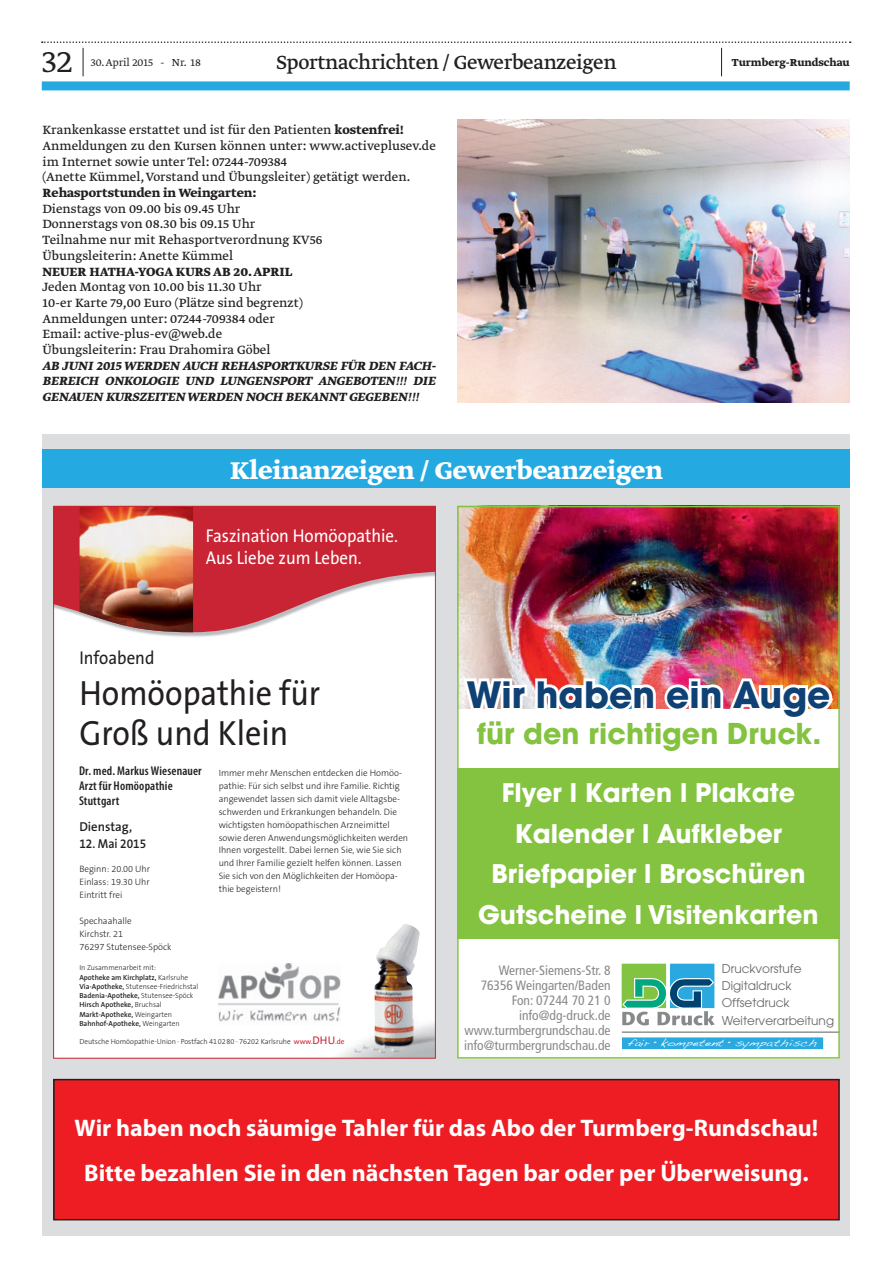
<style>
.page{position:relative;width:893px;height:1263px;background:#fff}
.page>*{position:absolute;margin:0;border:0;box-sizing:border-box;transform-origin:0 0}
.t1{font:700 36px "Avant Garde";color:#104175}
.t2{font:300 36px "Greta Text Std";color:#231f20}
.t3{font:35.25px/40.8px "The Sans B5 Plain";color:#231f20;scale:.91 1}
.t4{font:700 28.65px "Greta Text Std";color:#fff}
.t5{font:700 28.5px "Avant Garde";color:#83c340}
.t6{font:700 25.5px/40.5px "Avant Garde";color:#fff;text-align:center}
.t7{font:700 24px/45px "Myriad Pro";letter-spacing:-.005em;color:#fff;text-align:center}
.t8{font:22.5px "Greta Text Std";letter-spacing:-.015em;color:#231f20}
.t9{font:18.6px/22.2px "The Sans B5 Plain";color:#fff;scale:.91 1}
.t10{font:18.6px "The Sans B5 Plain";color:#231f20;scale:.91 1}
.t11{font:14.1px/15.8px "Greta Text Std Regular Min";color:#231f20}
.t12{font:italic 700 14.1px/15.8px "Greta Text Std";color:#231f20;text-align:justify}
.t13{font:700 14.1px "Greta Text Std";color:#231f20}
.t14{font:condensed 13.5px/15px "Frutiger";color:#87898a;text-align:right}
.t15{font:600 13.05px "The Sans B6";color:#231f20;scale:.91 1}
.t16{font:600 13.05px "The Sans B6";color:#231f20}
.t17{font:600 condensed 12.75px/15.3px "Myriad Pro";letter-spacing:.01em;color:#231f20}
.t18{font:12.15px/17.2px "Avant Garde";color:#666868}
.t19{font:300 12px "Greta Text Std";color:#231f20}
.t20{font:700 12px "Greta Text Std";color:#231f20}
.t21{font:9.75px "Handwriting Dakota";color:#fff;scale:1.3 1}
.t22{font:300 9.3px/13px "The Sans B3";color:#231f20}
.t23{font:600 7.35px/9.3px "The Sans B6";color:#231f20}
.t24{font:300 7.35px "The Sans B3";color:#231f20}
.s1{font-family:"Greta Text Std";font-weight:700}
.s2{font-family:"The Sans B3";font-weight:300}
.s3{font-family:"The Sans B6";font-weight:600}
.s4{font-family:"The Sans B5 Plain";font-weight:400;color:#c82434}
.s5{font-family:"The Sans B5 Plain";font-weight:400;font-size:11.1px;color:#c82434}
</style>
<div class="page">
<div style="left:42px;top:81px;width:808px;height:9px;background:#24aae1"></div>
<svg style="left:42px;top:41px;width:809px;height:35px"></svg>
<img style="left:457px;top:119px;width:393px;height:283px">
<div style="left:43px;top:434px;width:807px;height:801px;background:#dcdddf"></div>
<div style="left:43px;top:449px;width:807px;height:39px;background:#24aae1"></div>
<div style="left:457px;top:506px;width:383px;height:553px;background:#fff"></div>
<svg style="left:622px;top:1037px;width:201px;height:12px;background:#31ace1"></svg>
<div style="left:622px;top:964px;width:44px;height:44px;background:#82c342"></div>
<div style="left:670px;top:964px;width:44px;height:44px;background:#2aa9e0"></div>
<svg style="left:621px;top:976px;width:94px;height:49px"></svg>
<hr style="left:622px;top:1031px;width:218px;height:2px;background:#87898a">
<img style="left:460px;top:509px;width:377px;height:132px">
<img style="left:460px;top:641px;width:377px;height:68px">
<div style="left:457px;top:768px;width:383px;height:170px;background:#83c340"></div>
<div style="left:457px;top:506px;width:383px;height:553px;border:2px solid #83c340"></div>
<div style="left:54px;top:506px;width:381px;height:552px;background:#fff"></div>
<img style="left:136px;top:632px;width:103px;height:5px">
<svg style="left:55px;top:508px;width:379px;height:124px;fill:#c82434"></svg>
<img style="left:80px;top:508px;width:113px;height:124px">
<img style="left:338px;top:924px;width:96px;height:133px">
<img style="left:219px;top:963px;width:121px;height:63px">
<div style="left:54px;top:1079px;width:785px;height:141px;background:#ee1d23"></div>
<div style="left:53px;top:1079px;width:787px;height:141px;border:2px solid #231f20"></div>
<h1 class="t2" style="left:42px;top:41px;width:32px">32</h1>
<p class="t19" style="left:91px;top:56px;width:112px">30. April 2015 - Nr. 18</p>
<p class="t20" style="left:732px;top:56px;width:119px">Turmberg-Rundschau</p>
<h3 class="t8" style="left:276px;top:49px;width:342px">Sportnachrichten / Gewerbeanzeigen</h3>
<h3 class="t11" style="left:43px;top:123px;width:395px">Krankenkasse erstattet und ist fü r den Patienten <span class="s1">kostenfrei!<br></span>Anmeldungen zu den Kursen können unter: www.activeplusev.de im Internet sowie unter Tel: 07244-709384<br>(Anette Kü mmel, Vorstand und Übungsleiter) getätigt werden.</h3>
<h3 class="t13" style="left:43px;top:185px;width:216px">Rehasportstunden in Weingarten:</h3>
<h3 class="t11" style="left:43px;top:201px;width:282px">Dienstags von 09.00 bis 09.45 Uhr<br>Donnerstags von 08.30 bis 09.15 Uhr Teilnahme nur mit Rehasportverordnung KV56<br>Übungsleiterin: Anette Kü mmel</h3>
<h3 class="t13" style="left:43px;top:263px;width:251px">NEUER HATHA-YOGA KURS AB 20. APRIL</h3>
<h3 class="t11" style="left:43px;top:280px;width:262px">Jeden Montag von 10.00 bis 11.30 Uhr<br>10-er Karte 79,00 Euro (Plätze sind begrenzt)<br>Anmeldungen unter: 07244-709384 oder Email: active-plus-ev@web.de Übungsleiterin: Frau Drahomira Göbel</h3>
<h3 class="t12" style="left:43px;top:358px;width:395px">AB JUNI 2015 WERDEN AUCH REHASPORTKURSE FÜR DEN FACH-BEREICH ONKOLOGIE UND LUNGENSPORT ANGEBOTEN!!! DIE GENAUEN KURSZEITEN WERDEN NOCH BEKANNT GEGEBEN!!!</h3>
<h3 class="t4" style="left:230px;top:453px;width:434px">Kleinanzeigen / Gewerbeanzeigen</h3>
<h3 class="t9" style="left:206px;top:525px;width:213px">Faszination Homöopathie.<br>Aus Liebe zum Leben.</h3>
<h3 class="t10" style="left:79px;top:648px;width:84px">Infoabend</h3>
<h2 class="t3" style="left:79px;top:674px;width:266px">Homöopathie für<br>Groß und Klein</h2>
<p class="t22" style="left:79px;top:766px;width:114px">Dr. med. Markus Wiesenauer<br>Arzt für Homöopathie,<br>Stuttgart</p>
<h3 class="t16" style="left:79px;top:820px;width:54px">Dienstag,</h3>
<h3 class="t15" style="left:79px;top:837px;width:75px">12. Mai 2015</h3>
<p class="t22" style="left:79px;top:863px;width:72px;text-align:justify">Beginn: 20.00 Uhr Einlass: 19.30 Uhr Eintritt frei</p>
<p class="t22" style="left:79px;top:915px;width:94px">Spechaahalle<br>Kirchstr. 21<br>76297 Stutensee-Spöck</p>
<p class="t24" style="left:79px;top:964px;width:78px">In Zusammenarbeit mit:</p>
<p class="t23" style="left:79px;top:973px;width:110px">Apotheke am Kirchplatz, <span class="s2">Karlsruhe</span></p>
<p class="t24" style="left:79px;top:982px;width:121px"><span class="s3">Via-Apotheke,</span> Stutensee-Friedrichstal</p>
<p class="t23" style="left:79px;top:991px;width:115px">Badenia-Apotheke, <span class="s2">Stutensee-Spöck<br></span>Hirsch Apotheke, <span class="s2">Bruchsal<br></span>Markt-Apotheke, <span class="s2">Weingarten<br></span>Bahnhof-Apotheke, <span class="s2">Weingarten</span></p>
<h3 class="t17" style="left:79px;top:762px;width:124px">Dr. med. Markus Wiesenauer<br>Arzt für Homöopathie<br>Stuttgart</h3>
<p class="t22" style="left:219px;top:766px;width:191px">Immer mehr Menschen entdecken die Homöo&shy;pathie: Für sich selbst und ihre Familie. Richtig angewendet lassen sich damit viele Alltagsbe&shy;schwerden und Erkrankungen behandeln. Die wichtigsten homöopathischen Arzneimittel sowie deren Anwendungsmöglichkeiten werden Ihnen vorgestellt. Dabei lernen Sie, wie Sie sich und Ihrer Familie gezielt helfen können. Lassen Sie sich von den Möglichkeiten der Homöopa&shy;thie begeistern!</p>
<p class="t24" style="left:79px;top:1038px;width:267px">Deutsche Homöopathie-Union · Postfach 410280 · 76202 Karlsruhe <span class="s4">www.</span><span class="s5">DHU</span><span class="s4">.de</span></p>
<h1 class="t1" style="left:466px;top:671px;width:366px">Wir haben ein Auge</h1>
<h3 class="t5" style="left:477px;top:715px;width:346px">für den richtigen Druck.</h3>
<h3 class="t6" style="left:478px;top:773px;width:342px">Flyer l Karten l Plakate<br>Kalender l Aufkleber<br>Briefpapier l Broschüren<br>Gutscheine l Visitenkarten</h3>
<h3 class="t14" style="left:464px;top:963px;width:148px">Werner-Siemens-Str. 8<br>76356 Weingarten/Baden<br>Fon: 07244 70 21 0 info@dg-druck.de www.turmbergrundschau.de info@turmbergrundschau.de</h3>
<h3 class="t18" style="left:722px;top:959px;width:114px">Druckvorstufe<br>Digitaldruck<br>Offsetdruck<br>Weiterverarbeitung</h3>
<p class="t21" style="left:628px;top:1036px;width:147px">fair • kompetent • sympa thisch</p>
<h3 class="t7" style="left:75px;top:1105px;width:745px">Wir haben noch säumige Tahler für das Abo der Turmberg-Rundschau!<br>Bitte bezahlen Sie in den nächsten Tagen bar oder per Überweisung.</h3>
</div>
